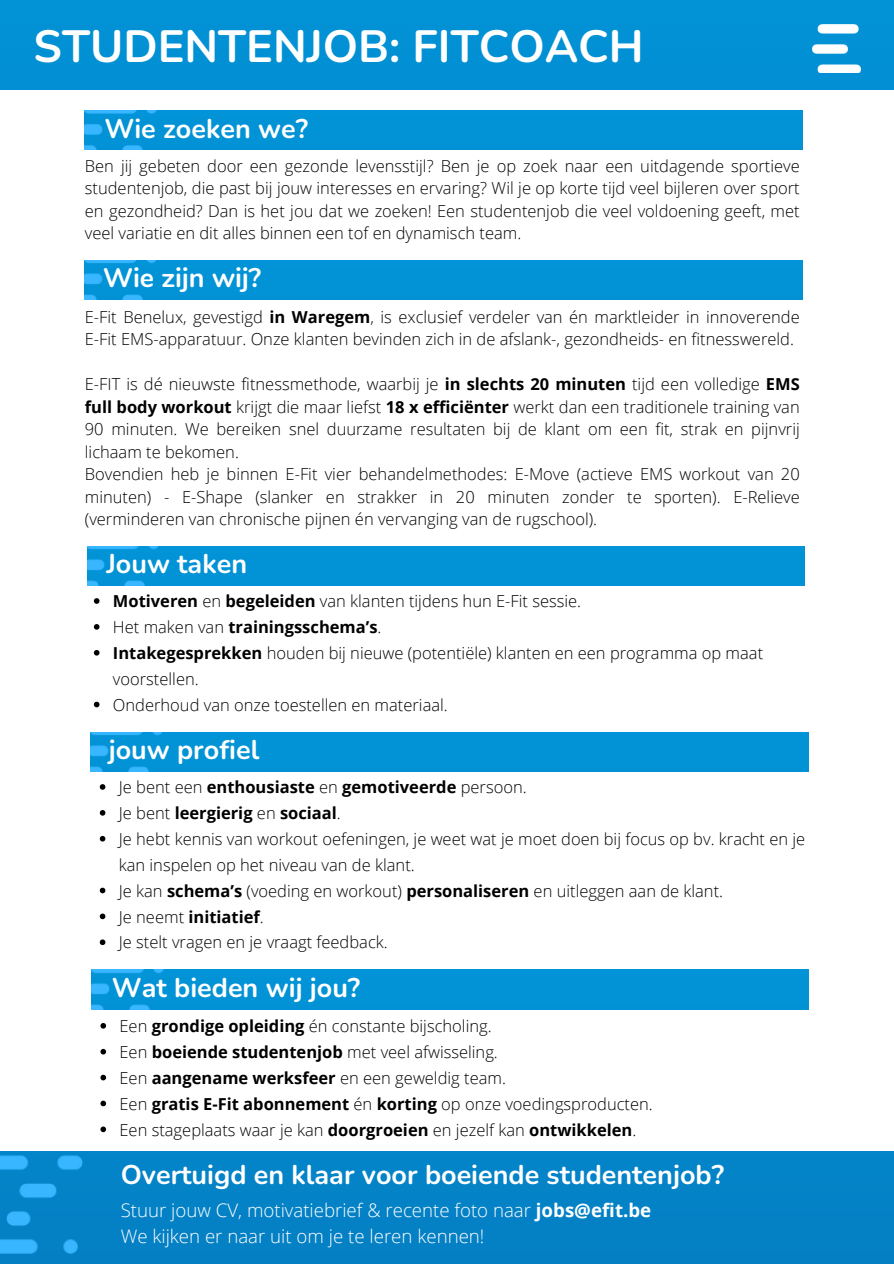
<style>
.page{position:relative;width:894px;height:1264px;background:#fff}
.page>*{position:absolute;margin:0;border:0;box-sizing:border-box;transform-origin:0 0}
.t1{font:700 45px "Nunito";color:#fff}
.t2{font:700 27px "Nunito";color:#fff}
.t3{font:300 18.6px/25.8px "Open Sans";color:#fff}
.t4{font:300 16.5px/22.5px "Open Sans";color:#000;text-align:justify}
.t5{font:700 16.5px "Open Sans";color:#000}
.s1{font-weight:700}
.s2{font-weight:300}
</style>
<div class="page">
<div style="left:0;top:0;width:893px;height:89px;background:#0291d5"></div>
<img style="left:812px;top:25px;width:47px;height:47px">
<div style="left:85px;top:110px;width:716px;height:40px;background:#0293d7"></div>
<div style="left:85px;top:260px;width:716px;height:39px;background:#0293d7"></div>
<div style="left:87px;top:546px;width:717px;height:39px;background:#0293d7"></div>
<svg style="left:94px;top:598px;width:5px;height:6px"></svg>
<svg style="left:94px;top:624px;width:5px;height:5px"></svg>
<svg style="left:94px;top:650px;width:5px;height:5px"></svg>
<svg style="left:94px;top:701px;width:5px;height:6px"></svg>
<div style="left:91px;top:732px;width:716px;height:39px;background:#0293d7"></div>
<svg style="left:100px;top:784px;width:5px;height:5px"></svg>
<svg style="left:100px;top:810px;width:5px;height:5px"></svg>
<svg style="left:100px;top:836px;width:5px;height:5px"></svg>
<svg style="left:100px;top:887px;width:5px;height:6px"></svg>
<svg style="left:100px;top:913px;width:5px;height:6px"></svg>
<svg style="left:100px;top:939px;width:5px;height:6px"></svg>
<div style="left:91px;top:969px;width:717px;height:40px;background:#0293d7"></div>
<svg style="left:100px;top:1023px;width:6px;height:5px"></svg>
<svg style="left:100px;top:1048px;width:6px;height:6px"></svg>
<svg style="left:100px;top:1074px;width:6px;height:6px"></svg>
<svg style="left:100px;top:1100px;width:6px;height:6px"></svg>
<svg style="left:100px;top:1126px;width:6px;height:6px"></svg>
<div style="left:0;top:1151px;width:893px;height:112px;background:#0482c6"></div>
<p class="t1" style="left:34px;top:17px;width:611px">STUDENTENJOB: FITCOACH</p>
<p class="t2" style="left:104px;top:110px;width:205px">Wie zoeken we?</p>
<p class="t4" style="left:85px;top:154px;width:716px">Ben jij gebeten door een gezonde levensstijl? Ben je op zoek naar een uitdagende sportieve studentenjob, die past bij jouw interesses en ervaring? Wil je op korte tijd veel bijleren over sport en gezondheid? Dan is het jou dat we zoeken! Een studentenjob die veel voldoening geeft, met veel variatie en dit alles binnen een tof en dynamisch team.</p>
<p class="t2" style="left:103px;top:260px;width:159px">Wie zij n wij?</p>
<p class="t4" style="left:85px;top:305px;width:716px">E-Fit Benelux, gevestigd <span class="s1">in Waregem</span>, is exclusief verdeler van én marktleider in innoverende<br>E-Fit EMS-apparatuur. Onze klanten bevinden zich in de afslank-, gezondheids- en fitnesswereld.</p>
<h2 class="t4" style="left:85px;top:372px;width:716px">E-FIT is dé nieuwste fitnessmethode, waarbij je <span class="s1">in slechts 20 minuten</span> tijd een volledige <span class="s1">EMS full body workout</span> krijgt die maar liefst <span class="s1">18 x efficiënter</span> werkt dan een traditionele training van 90 minuten. We bereiken snel duurzame resultaten bij de klant om een fit, strak en pijnvrij lichaam te bekomen.</h2>
<p class="t4" style="left:85px;top:462px;width:716px">Bovendien heb je binnen E-Fit vier behandelmethodes: E-Move (actieve EMS workout van 20 minuten) - E-Shape (slanker en strakker in 20 minuten zonder te sporten). E-Relieve (verminderen van chronische pijnen én vervanging van de rugschool).</p>
<p class="t2" style="left:106px;top:546px;width:142px">Jouw taken</p>
<h2 class="t4" style="left:113px;top:589px;width:469px"><span class="s1">Motiveren</span> en <span class="s1">begeleiden</span> van klanten tijdens hun E-Fit sessie.</h2>
<p class="t5" style="left:113px;top:615px;width:270px"><span class="s2">Het maken van</span> trainingsschema’s<span class="s2">.</span></p>
<p class="t4" style="left:113px;top:639px;width:651px;line-height:25.8px"><span class="s1">Intakegesprekken</span> houden bij nieuwe (potentiële) klanten en een programma op maat voorstellen.</p>
<p class="t4" style="left:113px;top:693px;width:336px">Onderhoud van onze toestellen en materiaal.</p>
<p class="t2" style="left:109px;top:732px;width:152px">jouw profiel</p>
<h2 class="t5" style="left:119px;top:775px;width:409px"><span class="s2">Je bent een</span> enthousiaste <span class="s2">en</span> gemotiveerde <span class="s2">persoon.</span></h2>
<p class="t5" style="left:119px;top:801px;width:223px"><span class="s2">Je bent</span> leergierig <span class="s2">en</span> sociaal<span class="s2">.</span></p>
<p class="t4" style="left:119px;top:825px;width:687px;line-height:25.8px">Je hebt kennis van workout oefeningen, je weet wat je moet doen bij focus op bv. kracht en je kan inspelen op het niveau van de klant.</p>
<p class="t4" style="left:119px;top:879px;width:605px">Je kan <span class="s1">schema’s</span> (voeding en workout) <span class="s1">personaliseren</span> en uitleggen aan de klant.</p>
<p class="t5" style="left:119px;top:905px;width:146px"><span class="s2">Je neemt</span> initiatief<span class="s2">.</span></p>
<p class="t4" style="left:119px;top:930px;width:270px">Je stelt vragen en je vraagt feedback.</p>
<p class="t2" style="left:112px;top:969px;width:250px">Wat bieden wij jou?</p>
<h2 class="t4" style="left:119px;top:1014px;width:373px">Een <span class="s1">grondige opleiding</span> én constante bijscholing.</h2>
<p class="t4" style="left:119px;top:1040px;width:380px">Een <span class="s1">boeiende studentenjob</span> met veel afwisseling.</p>
<p class="t4" style="left:119px;top:1066px;width:388px">Een <span class="s1">aangename werksfeer</span> en een geweldig team.</p>
<p class="t4" style="left:119px;top:1091px;width:534px">Een <span class="s1">gratis E-Fit abonnement</span> én <span class="s1">korting</span> op onze voedingsproducten.</p>
<p class="t4" style="left:119px;top:1117px;width:518px">Een stageplaats waar je kan <span class="s1">doorgroeien</span> en jezelf kan <span class="s1">ontwikkelen</span>.</p>
<p class="t2" style="left:121px;top:1156px;width:604px">Overtuigd en klaar voor boeiende studentenjob?</p>
<h2 class="t3" style="left:121px;top:1197px;width:532px">Stuur jouw CV, motivatiebrief &amp; recente foto naar <span class="s1">jobs@efit.be<br></span>We kijken er naar uit om je te leren kennen!</h2>
</div>
